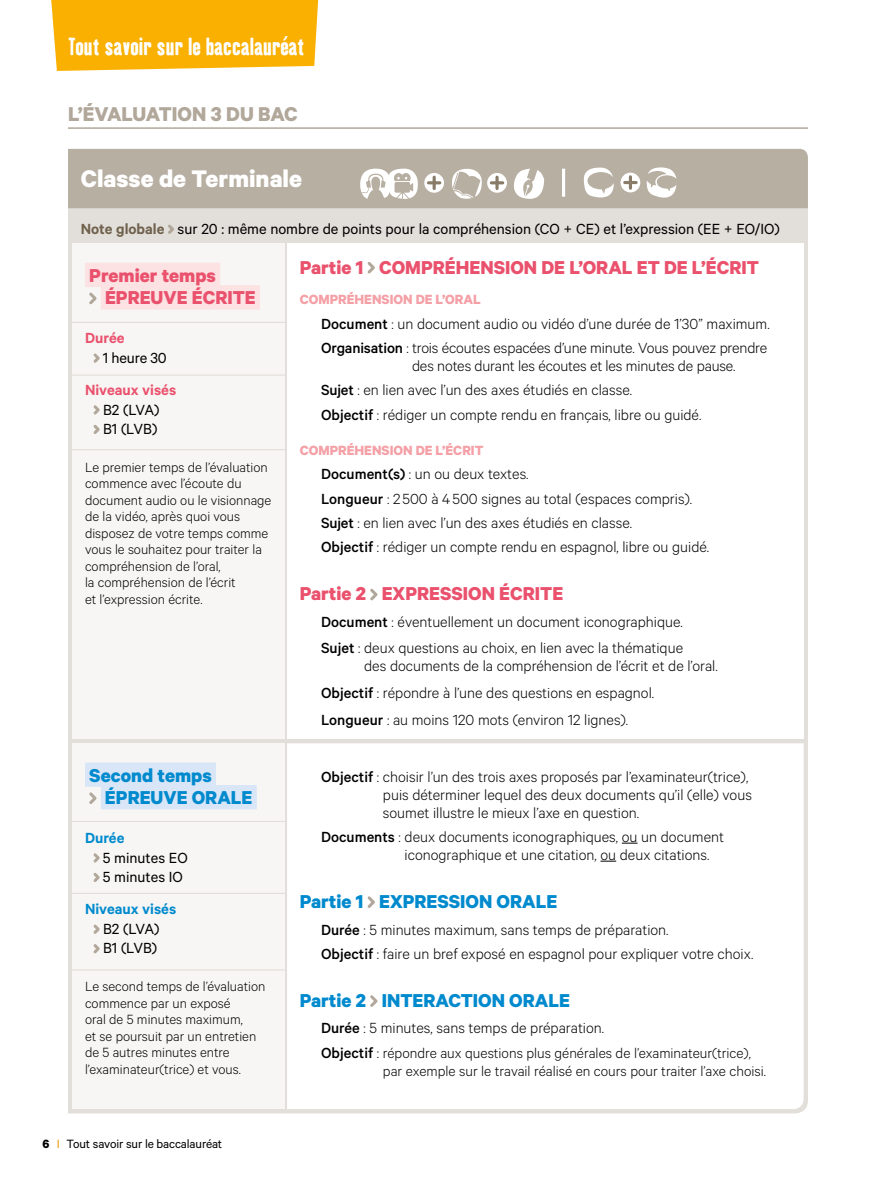
<style>
.page{position:relative;width:893px;height:1191px;background:#fff}
.page>*{position:absolute;margin:0;border:0;box-sizing:border-box;transform-origin:0 0}
.Título_bloque{font:700 27px "Calibre";color:#fff}
.t1{font:24px "Kipp No One Pro";letter-spacing:.01em;color:#fff}
.t2{font:700 22.5px "Calibre";letter-spacing:-.01em;color:#b1a79a}
.Subtítulo_bloque{font:700 21px/22.5px "Calibre";color:#ea516d}
.Subtítulo_bloque-2{font:700 21px/22.5px "Calibre";color:#008ace}
.Texto_normal_bullets{font:300 16.5px/18px "Calibre";color:#000}
.Subtítulo_bloque-3{font:300 16.5px/18px "Calibre";color:#000}
.Subtítulo_bloque-4{font:16.5px/19.5px "Calibre";color:#000}
.Subtítulo_bloque-5{font:16.5px/19.5px "Calibre";letter-spacing:-.025em;color:#000}
.Subtítulo_bloque-6{font:600 16.5px "Calibre";color:#ea516d}
.Subtítulo_bloque-7{font:600 16.5px "Calibre";color:#008ace}
.Subtítulo_bloque-8{font:300 15.75px/18px "Calibre";color:#000}
.Subtítulo_bloque-9{font:300 15px/16.5px "Calibre";color:#000}
.Subtítulo_bloque-10{font:700 15px "Calibre";color:#f4a0a6}
.t3{font:13.5px "Calibre";letter-spacing:-.01em;color:#000}
.s1{font-weight:600;color:#6f624d}
.s2{font-weight:500}
.s3{font-weight:700}
.s4{color:#eb9c00}
.s5{font-weight:500;font-size:16.5px}
.s6{font-size:16.5px}
</style>
<div class="page">
<div style="left:51px;top:0;width:268px;height:71px;background:#f9b000"></div>
<div style="left:68px;top:208px;width:740px;height:905px;background:#e2ded9"></div>
<svg style="left:165px;top:222px;width:12px;height:15px"></svg>
<div style="left:72px;top:243px;width:213px;height:496px;background:#f7f6f4"></div>
<div style="left:85px;top:263px;width:135px;height:24px;background:#fce2e2"></div>
<div style="left:101px;top:285px;width:159px;height:24px;background:#fce2e2"></div>
<svg style="left:89px;top:292px;width:8px;height:13px"></svg>
<svg style="left:93px;top:353px;width:7px;height:10px"></svg>
<svg style="left:93px;top:405px;width:7px;height:29px"></svg>
<div style="left:287px;top:244px;width:517px;height:495px;background:#fff"></div>
<svg style="left:367px;top:262px;width:8px;height:12px"></svg>
<svg style="left:370px;top:588px;width:8px;height:13px"></svg>
<hr style="left:71px;top:449px;width:215px;height:1px;background:#e2ded9">
<hr style="left:71px;top:374px;width:215px;height:2px;background:#e2ded9">
<hr style="left:71px;top:322px;width:215px;height:1px;background:#e2ded9">
<div style="left:72px;top:743px;width:213px;height:366px;background:#f7f6f4"></div>
<div style="left:85px;top:762px;width:131px;height:25px;background:#d9e6f7"></div>
<div style="left:101px;top:785px;width:156px;height:24px;background:#d9e6f7"></div>
<svg style="left:89px;top:792px;width:8px;height:12px"></svg>
<svg style="left:93px;top:853px;width:7px;height:29px"></svg>
<svg style="left:93px;top:924px;width:7px;height:30px"></svg>
<svg style="left:287px;top:743px;width:517px;height:366px"></svg>
<svg style="left:622px;top:843px;width:16px;height:1px"></svg>
<svg style="left:600px;top:861px;width:16px;height:1px"></svg>
<svg style="left:365px;top:893px;width:13px;height:17px"></svg>
<svg style="left:367px;top:992px;width:13px;height:17px"></svg>
<hr style="left:71px;top:821px;width:215px;height:1px;background:#e2ded9">
<hr style="left:71px;top:892px;width:215px;height:2px;background:#e2ded9">
<hr style="left:71px;top:969px;width:215px;height:1px;background:#e2ded9">
<div style="left:68px;top:149px;width:740px;height:59px;background:#b8afa3"></div>
<svg style="left:360px;top:168px;width:59px;height:31px"></svg>
<svg style="left:512px;top:169px;width:32px;height:34px"></svg>
<svg style="left:424px;top:173px;width:20px;height:20px"></svg>
<svg style="left:428px;top:177px;width:12px;height:11px"></svg>
<svg style="left:487px;top:173px;width:20px;height:20px"></svg>
<svg style="left:495px;top:177px;width:4px;height:11px"></svg>
<svg style="left:491px;top:181px;width:12px;height:3px"></svg>
<svg style="left:621px;top:173px;width:19px;height:19px"></svg>
<svg style="left:625px;top:177px;width:11px;height:11px"></svg>
<svg style="left:584px;top:168px;width:30px;height:34px"></svg>
<svg style="left:646px;top:167px;width:30px;height:37px"></svg>
<svg style="left:452px;top:169px;width:30px;height:30px"></svg>
<hr style="left:562px;top:169px;width:3px;height:28px;background:#fff">
<hr style="left:68px;top:127px;width:740px;height:2px;background:#b1a79a">
<h2 class="t1" style="left:68px;top:32px;width:238px">Tout savoir sur le baccalauréat</h2>
<p class="t2" style="left:68px;top:100px;width:231px">L’ÉVALUATION 3 DU BAC</p>
<p class="Título_bloque" style="left:81px;top:162px;width:223px">Classe de Terminale</p>
<p class="Subtítulo_bloque-4" style="left:81px;top:218px;width:700px"><span class="s1">Note globale</span> sur 20 : même nombre de points pour la compréhension (CO + CE) et l’expression (EE + EO/IO)</p>
<p class="Subtítulo_bloque" style="left:105px;top:263px;width:152px;text-indent:-16px">Premier temps<br>ÉPREUVE ÉCRITE</p>
<p class="Subtítulo_bloque-6" style="left:85px;top:328px;width:41px">Durée</p>
<p class="Subtítulo_bloque-4" style="left:103px;top:347px;width:65px">1 heure 30</p>
<p class="Subtítulo_bloque-6" style="left:85px;top:380px;width:93px">Niveaux visés</p>
<p class="Subtítulo_bloque-5" style="left:103px;top:399px;width:58px">B2 (LVA)<br>B1 (LVB)</p>
<p class="Subtítulo_bloque-9" style="left:85px;top:458px;width:188px">Le premier temps de l’évaluation commence avec l’écoute du document audio ou le visionnage de la vidéo, après quoi vous disposez de votre temps comme vous le souhaitez pour traiter la compréhension de l’oral,<br>la compréhension de l’écrit<br>et l’expression écrite.</p>
<p class="Subtítulo_bloque" style="left:300px;top:255px;width:461px">Partie 1 COMPRÉHENSION DE L’ORAL ET DE L’ÉCRIT</p>
<p class="Subtítulo_bloque-10" style="left:300px;top:290px;width:183px">COMPRÉHENSION DE L’ORAL</p>
<p class="Texto_normal_bullets" style="left:321px;top:314px;width:450px"><span class="s2">Document</span> : un document audio ou vidéo d’une durée de 1’30’’ maximum.</p>
<p class="Texto_normal_bullets" style="left:412px;top:338px;width:357px;text-indent:-91px"><span class="s2">Organisation</span> : trois écoutes espacées d’une minute. Vous pouvez prendre des notes durant les écoutes et les minutes de pause.</p>
<p class="Texto_normal_bullets" style="left:321px;top:380px;width:313px"><span class="s2">Sujet</span> : en lien avec l’un des axes étudiés en classe.</p>
<p class="Texto_normal_bullets" style="left:321px;top:405px;width:382px"><span class="s2">Objectif</span> : rédiger un compte rendu en français, libre ou guidé.</p>
<p class="Subtítulo_bloque-10" style="left:300px;top:441px;width:185px">COMPRÉHENSION DE L’ÉCRIT</p>
<p class="Texto_normal_bullets" style="left:321px;top:464px;width:209px"><span class="s2">Document(s)</span> : un ou deux textes.</p>
<p class="Texto_normal_bullets" style="left:321px;top:489px;width:373px"><span class="s2">Longueur</span> : 2 500 à 4 500 signes au total (espaces compris).</p>
<p class="Texto_normal_bullets" style="left:321px;top:513px;width:313px"><span class="s2">Sujet</span> : en lien avec l’un des axes étudiés en classe.</p>
<p class="Texto_normal_bullets" style="left:321px;top:537px;width:390px"><span class="s2">Objectif</span> : rédiger un compte rendu en espagnol, libre ou guidé.</p>
<p class="Subtítulo_bloque" style="left:300px;top:582px;width:265px">Partie 2 EXPRESSION ÉCRITE</p>
<p class="Subtítulo_bloque-3" style="left:321px;top:612px;width:363px"><span class="s2">Document</span> : éventuellement un document iconographique.</p>
<p class="Subtítulo_bloque-3" style="left:364px;top:638px;width:355px;text-indent:-43px"><span class="s2">Sujet</span> : deux questions au choix, en lien avec la thématique<br>des documents de la compréhension de l’écrit et de l’oral.</p>
<p class="Subtítulo_bloque-3" style="left:321px;top:683px;width:335px"><span class="s2">Objectif</span> : répondre à l’une des questions en espagnol.</p>
<p class="Subtítulo_bloque-3" style="left:321px;top:709px;width:309px"><span class="s2">Longueur</span> : au moins 120 mots (environ 12 lignes).</p>
<p class="Subtítulo_bloque-2" style="left:105px;top:763px;width:149px;text-indent:-16px">Second temps<br>ÉPREUVE ORALE</p>
<p class="Subtítulo_bloque-7" style="left:85px;top:828px;width:41px">Durée</p>
<p class="Subtítulo_bloque-4" style="left:103px;top:847px;width:86px">5 minutes EO<br>5 minutes IO</p>
<p class="Subtítulo_bloque-7" style="left:85px;top:899px;width:93px">Niveaux visés</p>
<p class="Subtítulo_bloque-5" style="left:103px;top:918px;width:58px">B2 (LVA)<br>B1 (LVB)</p>
<p class="Subtítulo_bloque-9" style="left:85px;top:977px;width:182px">Le second temps de l’évaluation commence par un exposé<br>oral de 5 minutes maximum,<br>et se poursuit par un entretien de 5 autres minutes entre l’examinateur(trice) et vous.</p>
<p class="t3" style="left:43px;top:1136px;width:181px"><span class="s3">6</span> <span class="s4">I</span> Tout savoir sur le baccalauréat</p>
<p class="Texto_normal_bullets" style="left:383px;top:766px;width:370px;text-indent:-62px"><span class="s2">Objectif</span> : choisir l’un des trois axes proposés par l’examinateur(trice), puis déterminer lequel des deux documents qu’il (elle) vous soumet illustre le mieux l’axe en question.</p>
<p class="Texto_normal_bullets" style="left:405px;top:827px;width:321px;text-indent:-84px"><span class="s2">Documents</span> : deux documents iconographiques, ou un document iconographique et une citation, ou deux citations.</p>
<p class="Subtítulo_bloque-2" style="left:300px;top:889px;width:259px">Partie 1 EXPRESSION ORALE</p>
<p class="Texto_normal_bullets" style="left:321px;top:919px;width:349px"><span class="s2">Durée</span> : 5 minutes maximum, sans temps de préparation.</p>
<p class="Texto_normal_bullets" style="left:321px;top:944px;width:434px"><span class="s2">Objectif</span> : faire un bref exposé en espagnol pour expliquer votre choix.</p>
<p class="Subtítulo_bloque-2" style="left:300px;top:988px;width:272px">Partie 2 INTERACTION ORALE</p>
<p class="Texto_normal_bullets" style="left:321px;top:1018px;width:285px"><span class="s2">Durée</span> : 5 minutes, sans temps de préparation.</p>
<p class="Subtítulo_bloque-8" style="left:383px;top:1043px;width:385px;text-indent:-62px"><span class="s5">Objectif</span> <span class="s6">:</span> répondre aux questions plus générales de l’examinateur(trice), par exemple sur le travail réalisé en cours pour traiter l’axe choisi.</p>
</div>
